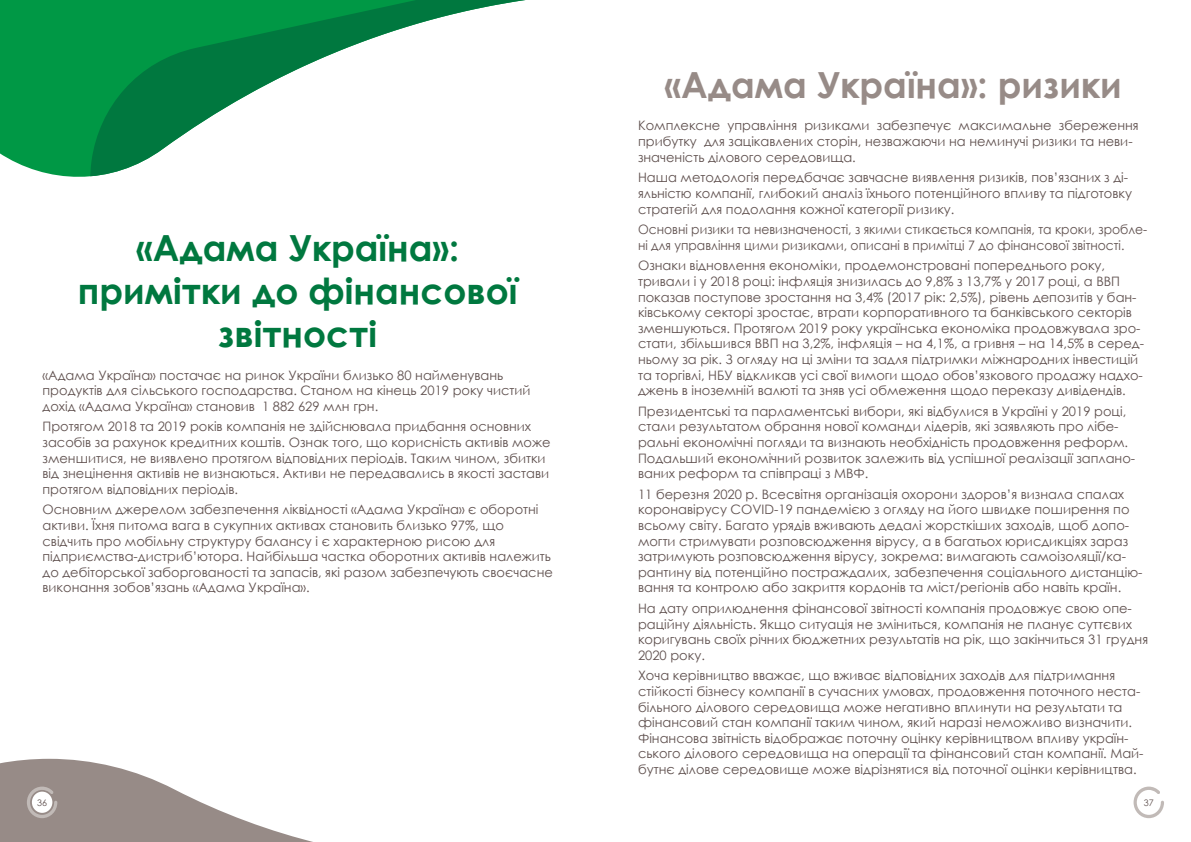
<style>
.page{position:relative;width:1191px;height:842px;background:#fff}
.page>*{position:absolute;margin:0;border:0;box-sizing:border-box;transform-origin:0 0}
.t1{font:700 36px/43.2px "Century Gothic";color:#00783f;text-align:center}
.t2{font:700 36px "Century Gothic";color:#978b87}
.t3{font:13px/15.6px "Century Gothic";color:#5f504e}
.t4{font:13px/15.6px "Century Gothic";color:#5f504e;scale:.95 1}
.t5{font:9px "Century Gothic";color:#5f504e}
</style>
<div class="page">
<div style="left:0;top:0;width:526px;height:177px;background:#009845"></div>
<svg style="left:84px;top:0;width:441px;height:177px"></svg>
<svg style="left:1133px;top:787px;width:31px;height:31px"></svg>
<svg style="left:0;top:759px;width:313px;height:83px"></svg>
<h1 class="t1" style="left:78px;top:224px;width:441px">«Адама Україна»: примітки до фінансової звітності</h1>
<p class="t3" style="left:43px;top:367px;width:489px">«Адама Україна» постачає на ринок України близько 80 найменувань продуктів для сільського господарства. Станом на кінець 2019 року чистий дохід «Адама Україна» становив 1 882 629 млн грн.</p>
<p class="t3" style="left:43px;top:419px;width:509px">П ротягом 2018 та 2019 років компанія не здійснювала придбання основних засобів за рахунок кредитних коштів. Ознак того, що корисність активів може зменшитися, не виявлено протягом відповідних періодів. Таким чином, збитки від знецінення активів не визнаються. Активи не передавались в якості застави протягом відповідних періодів.</p>
<p class="t3" style="left:43px;top:502px;width:512px">Основним джерелом забезпечення ліквідності «Адама Україна» є оборотні активи. Їхня питома вага в сукупних активах становить близько 97%, що свідчить про мобільну структуру балансу і є характерною рисою для підприємства-дистриб’ютора. Н айбільша частка оборотних активів належить до дебіторської заборгованості та запасів, які разом забезпечують своєчасне виконання зобов’язань «Адама Україна».</p>
<h1 class="t2" style="left:664px;top:57px;width:459px">«Адама Україна»: ризики</h1>
<p class="t3" style="left:638px;top:118px;width:502px">Комплексне управління ризиками забезпечує максимальне збереження прибутку для зацікавлених сторін, незважаючи на неминучі ризики та неви&shy;значеність ділового середовища.</p>
<p class="t3" style="left:638px;top:170px;width:495px">Наша методологія передбачає завчасне виявлення ризиків, пов’язаних з ді&shy;яльністю компанії, глибокий аналіз їхнього потенційного впливу та підготовку стратегій для подолання кожної категорії ризику.</p>
<p class="t4" style="left:638px;top:221px;width:537px">Основні ризики та невизначеності, з якими стикається компанія, та кроки, зробле&shy;ні для управління цими ризиками, описані в примітці 7 до фінансової звітності.</p>
<p class="t3" style="left:638px;top:258px;width:504px">Ознаки відновлення економіки, продемонстровані попереднього року, тривали і у 2018 році: інфляція знизилась до 9,8% з 13,7% у 2017 році, а ВВП показав поступове зростання на 3,4% (2017 рік: 2,5%), рівень депозитів у бан&shy;ківському секторі зростає, втрати корпоративного та банківського секторів зменшуються. П ротягом 2019 року українська економіка продовжувала зро&shy;стати, збільшився ВВП</p>
<p class="t3" style="left:638px;top:336px;width:507px;text-indent:144px">на 3,2%, інфляція – на 4,1%, а гривня – на 14,5% в серед&shy;ньому за рік. З огляду на ці зміни та задля підтримки міжнародних інвестицій та торгівлі, Н БУ відкликав усі свої вимоги щодо обов’язкового продажу надхо&shy;джень в іноземній валюті та зняв усі обмеження щодо переказу дивідендів.</p>
<p class="t3" style="left:638px;top:403px;width:499px">П резидентські та парламентські вибори, які відбулися в Україні у 2019 році, стали результатом обрання нової команди лідерів, які заявляють про лібе&shy;ральні економічні погляди та визнають необхідність продовження реформ.<br>П одальший економічний розвиток залежить від успішної реалізації заплано&shy;ваних реформ та співпраці з МВФ.</p>
<p class="t3" style="left:638px;top:486px;width:506px">11 березня 2020 р. Всесвітня організація охорони здоров’я визнала спалах коронавірусу COVID-19 пандемією з огляду на його швидке поширення по всьому світу. Багато урядів вживають дедалі жорсткіших заходів, щоб допо&shy;могти стримувати розповсюдження вірусу, а в багатьох юрисдикціях зараз затримують розповсюдження вірусу, зокрема: вимагають самоізоляції/ка&shy;рантину від потенційно постраждалих, забезпечення соціального дистанцію&shy;вання та контролю або закриття кордонів та міст/регіонів або навіть країн.</p>
<p class="t3" style="left:638px;top:600px;width:511px">Н а дату оприлюднення фінансової звітності компанія продовжує свою опе&shy;раційну діяльність. Якщо ситуація не зміниться, компанія не планує суттєвих коригувань своїх річних бюджетних результатів на рік, що закінчиться 31 грудня 2020 року.</p>
<p class="t3" style="left:638px;top:668px;width:507px">Хоча керівництво вважає, що вживає відповідних заходів для підтримання стійкості бізнесу компанії в сучасних умовах, продовження поточного неста&shy;більного ділового середовища може негативно вплинути на результати та фінансовий стан компанії таким чином, який наразі неможливо визначити.<br>Фінансова звітність відображає поточну оцінку керівництвом впливу україн&shy;ського ділового середовища на операції та фінансовий стан компанії. Май&shy;бутнє ділове середовище може відрізнятися від поточної оцінки керівництва.</p>
<p class="t5" style="left:37px;top:796px;width:11px">36</p>
<p class="t5" style="left:1143px;top:796px;width:11px">37</p>
</div>
